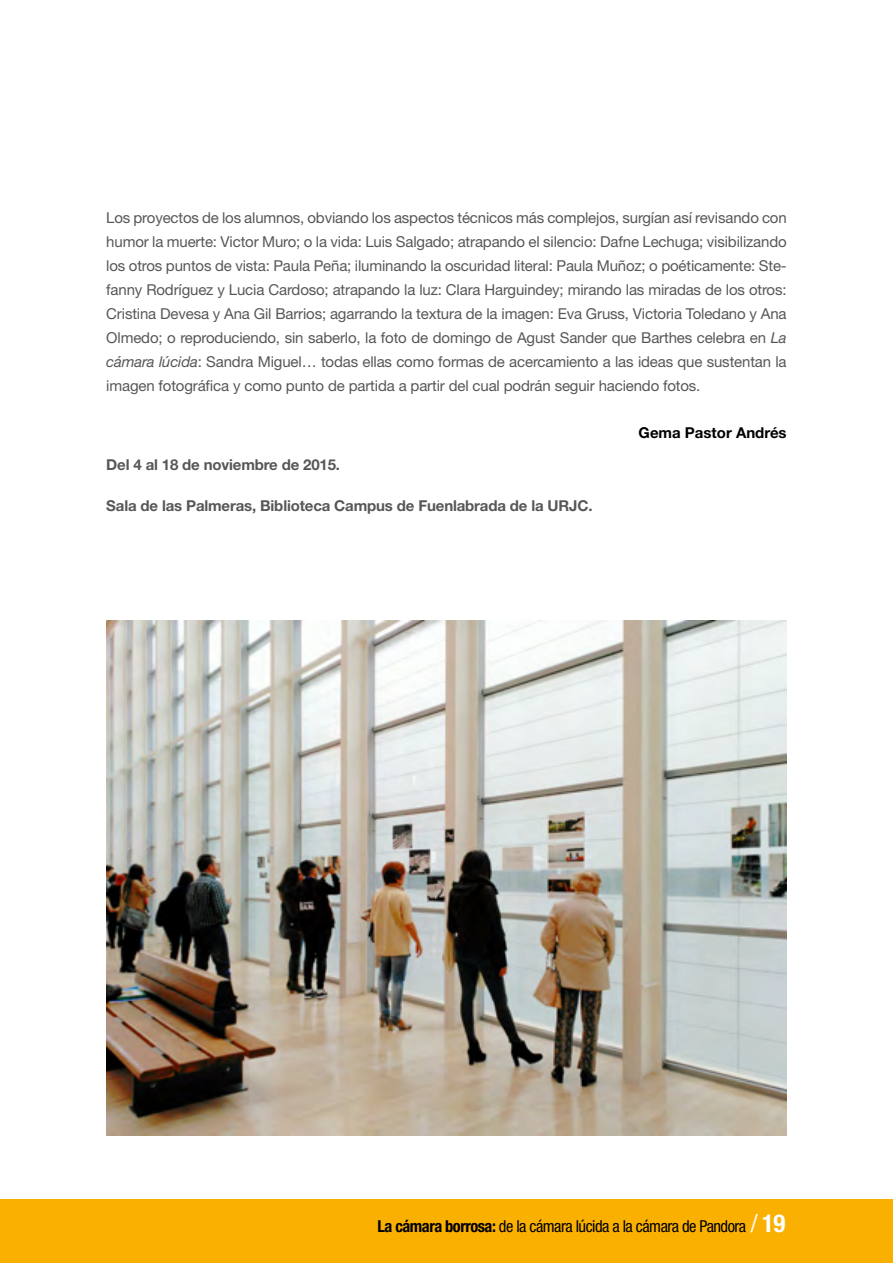
<style>
.page{position:relative;width:893px;height:1263px;background:#fff}
.page>*{position:absolute;margin:0;border:0;box-sizing:border-box;transform-origin:0 0}
.t1{font:condensed 16.5px "Helvetica Neue LT Std";letter-spacing:-.03em;color:#000}
.t2{font:15px/24px "Helvetica Neue LT Std";letter-spacing:-.01em;color:#575756;text-align:justify}
.t3{font:700 15px "Helvetica Neue LT Std";letter-spacing:-.01em;color:#575756}
.t4{font:700 15px "Helvetica Neue LT Std";color:#000}
.s1{font-style:italic}
.s2{font-weight:700}
.s3{font-size:24.75px;color:#fff}
.s4{font-weight:700;font-size:24.75px;color:#fff}
</style>
<div class="page">
<div style="left:0;top:1199px;width:893px;height:64px;background:#f9b000"></div>
<img style="left:106px;top:620px;width:681px;height:515px">
<p class="t2" style="left:106px;top:206px;width:682px">Los proyectos de los alumnos, obviando los aspectos técnicos más complejos, surgían así revisando con humor la muerte: Victor Muro; o la vida: Luis Salgado; atrapando el silencio: Dafne Lechuga; visibilizando los otros puntos de vista: Paula Peña; iluminando la oscuridad literal: Paula Muñoz; o poéticamente: Ste&shy;fanny Rodríguez y Lucia Cardoso; atrapando la luz: Clara Harguindey; mirando las miradas de los otros:<br>Cristina Devesa y Ana Gil Barrios; agarrando la textura de la imagen: Eva Gruss, Victoria Toledano y Ana Olmedo; o reproduciendo, sin saberlo, la foto de domingo de Agust Sander que Barthes celebra en <span class="s1">La cámara lúcida</span>: Sandra Miguel… todas ellas como formas de acercamiento a las ideas que sustentan la imagen fotográfica y como punto de partida a partir del cual podrán seguir haciendo fotos.</p>
<p class="t4" style="left:639px;top:423px;width:150px">Gema Pastor Andrés</p>
<p class="t3" style="left:106px;top:456px;width:235px">Del 4 al 18 de noviembre de 2015.</p>
<p class="t3" style="left:106px;top:497px;width:488px">Sala de las Palmeras, Biblioteca Campus de Fuenlabrada de la URJC.</p>
<p class="t1" style="left:377px;top:1216px;width:409px"><span class="s2">La cámara borrosa:</span> de la cámara lúcida a la cámara de Pandora <span class="s3">/</span> <span class="s4">19</span></p>
</div>
